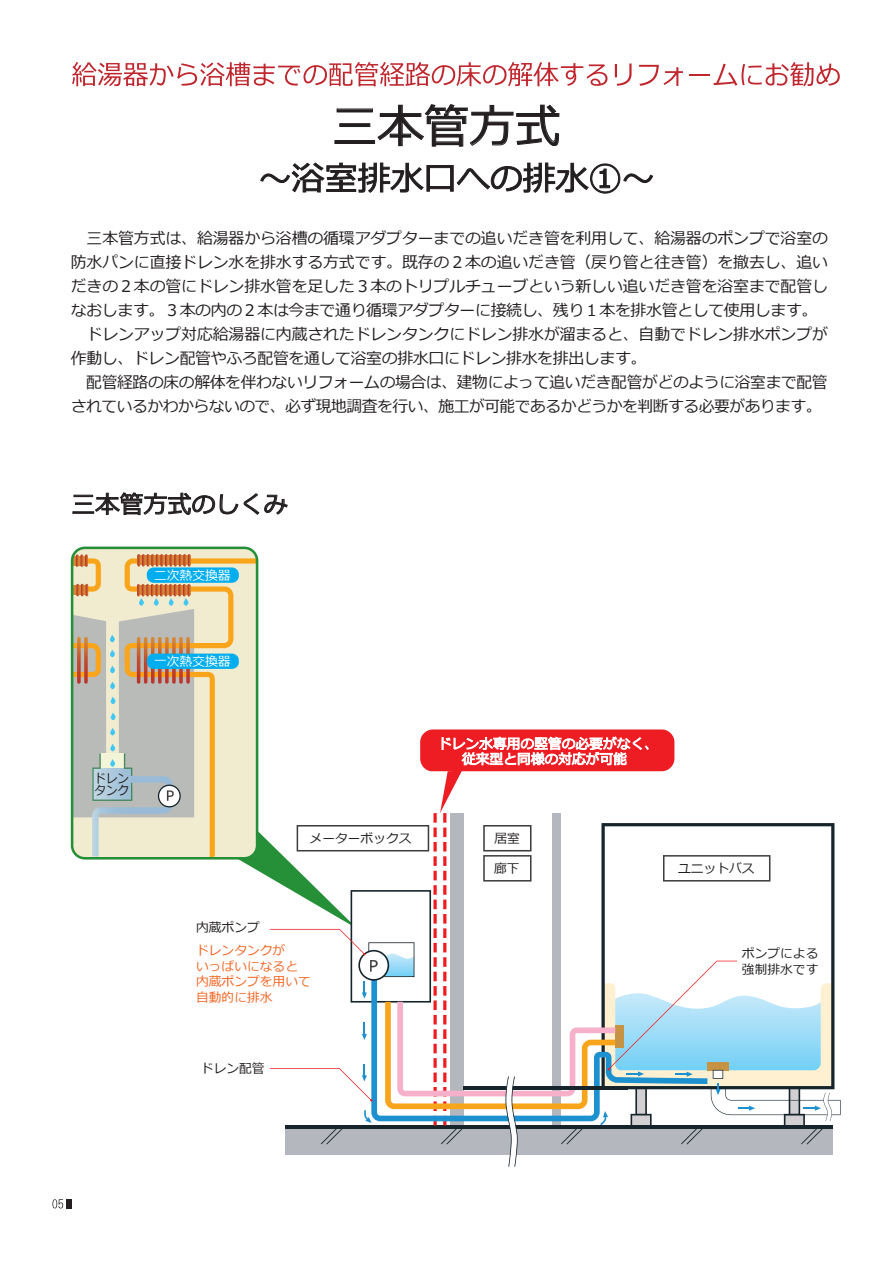
<style>
.page{position:relative;width:893px;height:1263px;background:#fff}
.page>*{position:absolute;margin:0;border:0;box-sizing:border-box;transform-origin:0 0}
.t1{font:45.75px "Meiryo";color:#231f20}
.t2{font:24px "Meiryo";color:#231f20}
.t3{font:15.9px/24px "Meiryo";letter-spacing:-.01em;color:#231f20}
.t4{font:12.75px/15.9px "Meiryo";color:#231f20}
.t5{font:12.75px/15.9px "Meiryo";color:#f36421}
.t6{font:12.75px "Meiryo";color:#fff}
.t7{font:12.75px/12.8px "Meiryo";color:#231f20;scale:.9 1}
</style>
<div class="page">
<svg style="left:72px;top:62px;width:535px;height:24px"></svg>
<svg style="left:615px;top:64px;width:17px;height:22px"></svg>
<svg style="left:639px;top:65px;width:44px;height:21px"></svg>
<hr style="left:689px;top:74px;width:21px;height:2px;background:#c0262d">
<svg style="left:713px;top:62px;width:127px;height:24px"></svg>
<svg style="left:260px;top:163px;width:393px;height:30px"></svg>
<svg style="left:52px;top:1199px;width:19px;height:9px"></svg>
<svg style="left:73px;top:554px;width:768px;height:613px"></svg>
<div style="left:71px;top:547px;width:187px;height:312px;border:3px solid #269039;border-radius:13px"></div>
<div style="left:337px;top:109px;width:36px;height:3px;border:1px solid #231f20"></div>
<div style="left:340px;top:123px;width:30px;height:4px;border:1px solid #231f20"></div>
<div style="left:335px;top:140px;width:40px;height:4px;border:1px solid #231f20"></div>
<svg style="left:377px;top:104px;width:182px;height:43px"></svg>
<svg style="left:73px;top:493px;width:165px;height:22px"></svg>
<svg style="left:244px;top:493px;width:15px;height:21px"></svg>
<svg style="left:265px;top:495px;width:22px;height:19px"></svg>
<h1 class="t1" style="left:332px;top:94px;width:230px">三本管方式</h1>
<p class="t3" style="left:71px;top:227px;width:759px">　三本管方式は、給湯器から浴槽の循環アダプターまでの追いだき管を利用して、給湯器のポンプで浴室の防水パンに直接ドレン水を排水する方式です。既存の２本の追いだき管（戻り管と往き管）を撤去し、追いだきの２本の管にドレン排水管を足した３本のトリプルチューブという新しい追いだき管を浴室まで配管しなおします。３本の内の２本は今まで通り循環アダプターに接続し、残り１本を排水管として使用します。　ドレンアップ対応給湯器に内蔵されたドレンタンクにドレン排水が溜まると、自動でドレン排水ポンプが作動し、ドレン配管やふろ配管を通して浴室の排水口にドレン排水を排出します。<br>　配管経路の床の解体を伴わないリフォームの場合は、建物によって追いだき配管がどのように浴室まで配管されているかわからないので、必ず現地調査を行い、施工が可能であるかどうかを判断する必要があります。</p>
<h2 class="t2" style="left:71px;top:487px;width:218px">三本管方式のしくみ</h2>
<p class="t6" style="left:154px;top:566px;width:78px">二次熱交換器</p>
<p class="t6" style="left:154px;top:652px;width:78px">一次熱交換器</p>
<p class="t7" style="left:95px;top:772px;width:40px">ドレンタンク</p>
<p class="t4" style="left:196px;top:920px;width:65px">内蔵ポンプ</p>
<p class="t4" style="left:310px;top:831px;width:104px">メーターボックス</p>
<p class="t5" style="left:196px;top:943px;width:116px">ドレンタンクが<br>いっぱいになると内蔵ポンプを用いて自動的に排水</p>
<p class="t4" style="left:201px;top:1061px;width:65px">ドレン配管</p>
<p class="t4" style="left:495px;top:831px;width:27px">居室</p>
<p class="t4" style="left:494px;top:861px;width:27px">廊下</p>
<p class="t4" style="left:678px;top:861px;width:78px">ユニットバス</p>
<p class="t4" style="left:742px;top:946px;width:78px">ポンプによる強制排水です</p>
</div>
